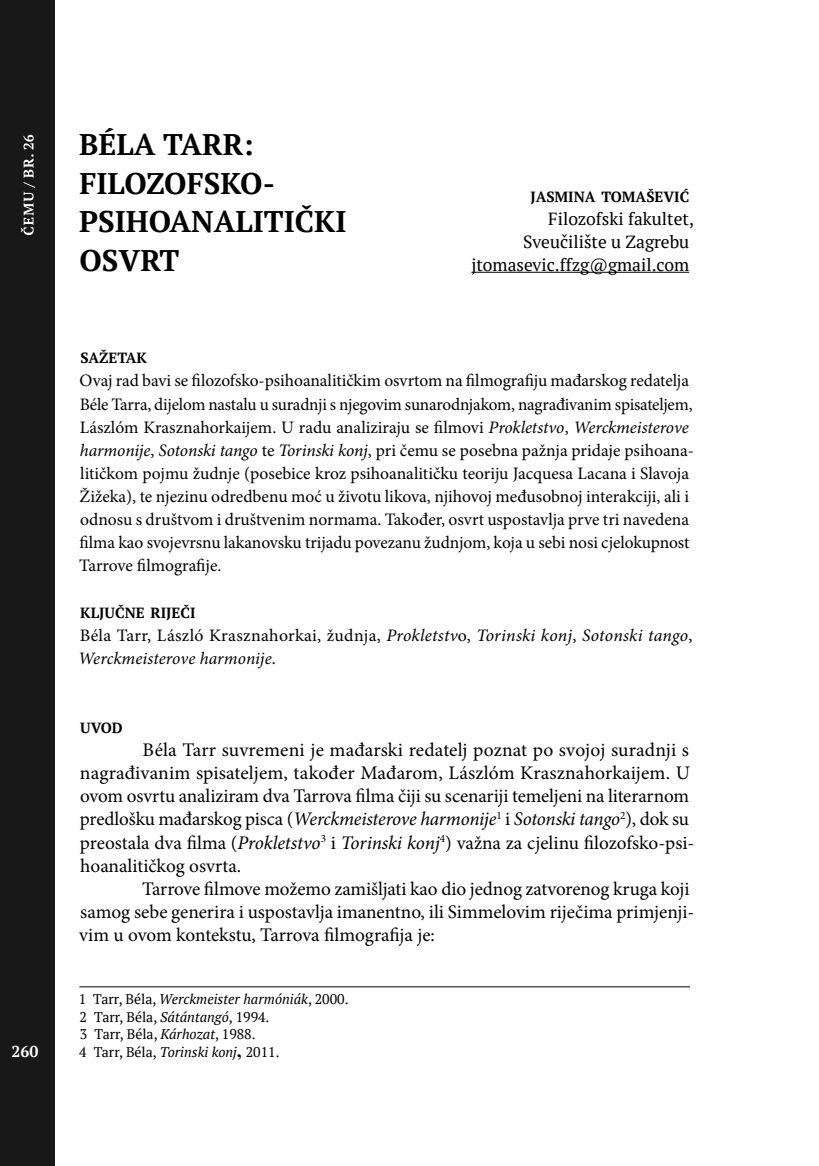
<style>
.page{position:relative;width:819px;height:1166px;background:#fff}
.page>*{position:absolute;margin:0;border:0;box-sizing:border-box;transform-origin:0 0}
.t1{font:700 29.75px/38.5px "PT Serif";color:#000}
.t2{font:19.25px/23.1px "Minion Pro";color:#000}
.t3{font:17.5px/23.1px "Minion Pro";letter-spacing:-.005em;color:#000}
.t4{font:italic 17.5px/23.1px "Minion Pro";color:#000}
.t5{font:17.5px/23.1px "PT Serif";color:#000;text-align:right}
.t6{font:700 15.75px "PT Serif";color:#fff}
.t7{font:700 14.7px "PT Serif";color:#000}
.t8{font:14px/17.5px "PT Serif";color:#000}
.s1{font-style:italic}
.s2{font-style:normal}
.s3{font-family:"Times New Roman";font-weight:700;font-size:17.5px}
</style>
<div class="page">
<div style="left:0;top:0;width:55px;height:1166px;background:#181819"></div>
<svg style="left:21px;top:135px;width:14px;height:100px"></svg>
<hr style="left:471px;top:272px;width:218px;height:1px;background:#000">
<hr style="left:79px;top:986px;width:611px;height:1px;background:#000">
<p class="t6" style="left:12px;top:1040px;width:28px">260</p>
<h1 class="t1" style="left:79px;top:125px;width:269px">BÉLA TARR:<br>FILOZOFSKO-<br>PSIHOANALITIČKI<br>OSVRT</h1>
<p class="t7" style="left:530px;top:187px;width:160px">JASMINA TOMAŠEVIĆ</p>
<p class="t5" style="left:471px;top:207px;width:224px">Filozofski fakultet,<br>Sveučilište u Zagrebu jtomasevic.ffzg@gmail.com</p>
<p class="t7" style="left:80px;top:348px;width:68px">SAŽETAK</p>
<p class="t3" style="left:79px;top:369px;width:616px">Ovaj rad bavi se filozofsko-psihoanalitičkim osvrtom na filmografiju mađarskog redatelja Béle Tarra, dijelom nastalu u suradnji s njegovim sunarodnjakom, nagrađivanim spisateljem, Lászlóm Krasznahorkaijem. U radu analiziraju se filmovi <span class="s1">Prokletstvo</span>, <span class="s1">Werckmeisterove harmonije</span>, <span class="s1">Sotonski tango</span> te <span class="s1">Torinski konj</span>, pri čemu se posebna pažnja pridaje psihoana&shy;litičkom pojmu žudnje (posebice kroz psihoanalitičku teoriju Jacquesa Lacana i Slavoja Žižeka), te njezinu odredbenu moć u životu likova, njihovoj međusobnoj interakciji, ali i odnosu s društvom i društvenim normama. Također, osvrt uspostavlja prve tri navedena filma kao svojevrsnu lakanovsku trijadu povezanu žudnjom, koja u sebi nosi cjelokupnost Tarrove filmografije.</p>
<p class="t7" style="left:80px;top:602px;width:117px">KLJUČNE RIJEČI</p>
<p class="t4" style="left:78px;top:623px;width:616px"><span class="s2">Béla Tarr, László Krasznahorkai, žudnja,</span> Prokletstv<span class="s2">o,</span> Torinski konj<span class="s2">,</span> Sotonski tango<span class="s2">,<br></span>Werckmeisterove harmonije<span class="s2">.</span></p>
<p class="t7" style="left:80px;top:718px;width:44px">UVOD</p>
<p class="t2" style="left:80px;top:738px;width:616px;text-indent:63px">Béla Tarr suvremeni je mađarski redatelj poznat po svojoj suradnji s nagrađivanim spisateljem, također Mađarom, Lászlóm Krasznahorkaijem. U ovom osvrtu analiziram dva Tarrova filma čiji su scenariji temeljeni na literarnom predlošku mađarskog pisca (<span class="s1">Werckmeisterove harmonije</span><sup>1</sup> i <span class="s1">Sotonski tango</span><sup>2</sup>), dok su preostala dva filma (<span class="s1">Prokletstvo</span><sup>3</sup> i <span class="s1">Torinski konj</span><sup>4</sup>) važna za cjelinu filozofsko-psi&shy;hoanalitičkog osvrta.</p>
<p class="t2" style="left:79px;top:877px;width:616px;text-indent:63px">Tarrove filmove možemo zamišljati kao dio jednog zatvorenog kruga koji samog sebe generira i uspostavlja imanentno, ili Simmelovim riječima primjenji&shy;vim u ovom kontekstu, Tarrova filmografija je:</p>
<p class="t8" style="left:79px;top:990px;width:271px">1 Tarr, Béla, <span class="s1">Werckmeister harmóniák</span>, 2000.<br>2 Tarr, Béla, <span class="s1">Sátántangó</span>, 1994.<br>3 Tarr, Béla, <span class="s1">Kárhozat</span>, 1988.<br>4 Tarr, Béla, <span class="s1">Torinski konj</span><span class="s3">,</span> 2011.</p>
</div>
